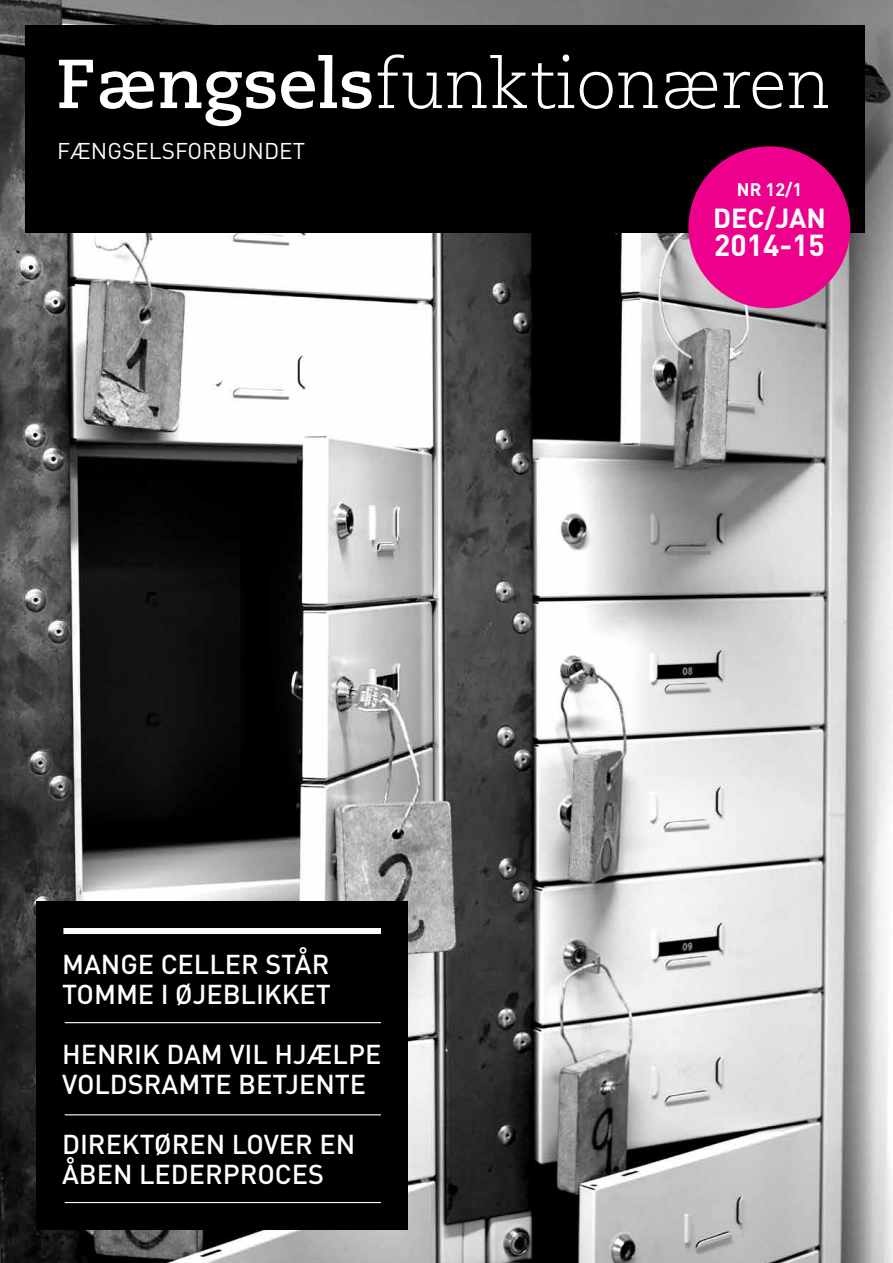
<style>
.page{position:relative;width:893px;height:1263px;background:#fff}
.page>*{position:absolute;margin:0;border:0;box-sizing:border-box;transform-origin:0 0}
.t1{font:300 69px "Caecilia";color:#fff}
.t2{font:700 30px "DIN";color:#fff}
.t3{font:700 27.3px "DIN";color:#fff}
.t4{font:500 27px/30px "DIN";color:#fff}
.t5{font:22.5px "DIN";color:#fff}
.t6{font:700 18px "DIN";color:#fff}
.s1{font-weight:700}
</style>
<div class="page">
<img style="left:0;top:0;width:893px;height:1263px">
<div style="left:36px;top:901px;width:371px;height:329px;background:#000"></div>
<div style="left:25px;top:26px;width:840px;height:207px;background:#000"></div>
<div style="left:63px;top:928px;width:318px;height:6px;background:#fff"></div>
<hr style="left:65px;top:1022px;width:316px;height:1px;background:#fff">
<hr style="left:65px;top:1202px;width:316px;height:1px;background:#fff">
<hr style="left:65px;top:1114px;width:316px;height:1px;background:#fff">
<div style="left:688px;top:146px;width:162px;height:162px;background:#ec008c;border-radius:50%"></div>
<h1 class="t1" style="left:56px;top:45px;width:776px"><span class="s1">Fængsels</span>funktionæren</h1>
<p class="t5" style="left:57px;top:137px;width:250px">FÆNGSELSFORBUNDET</p>
<p class="t4" style="left:62px;top:948px;width:269px">MANGE CELLER STÅR<br>TOMME I ØJEBLIKKET</p>
<p class="t4" style="left:62px;top:1038px;width:321px">HENRIK DAM VIL HJÆLPE<br>VOLDSRAMTE B ETJENTE</p>
<p class="t4" style="left:62px;top:1128px;width:295px">DIREKTØREN LOVER EN<br>ÅBEN LEDERPROCES</p>
<p class="t6" style="left:737px;top:178px;width:67px">NR 12/1</p>
<p class="t3" style="left:713px;top:200px;width:114px">DEC/JAN</p>
<p class="t2" style="left:714px;top:226px;width:112px">2014-15</p>
</div>
